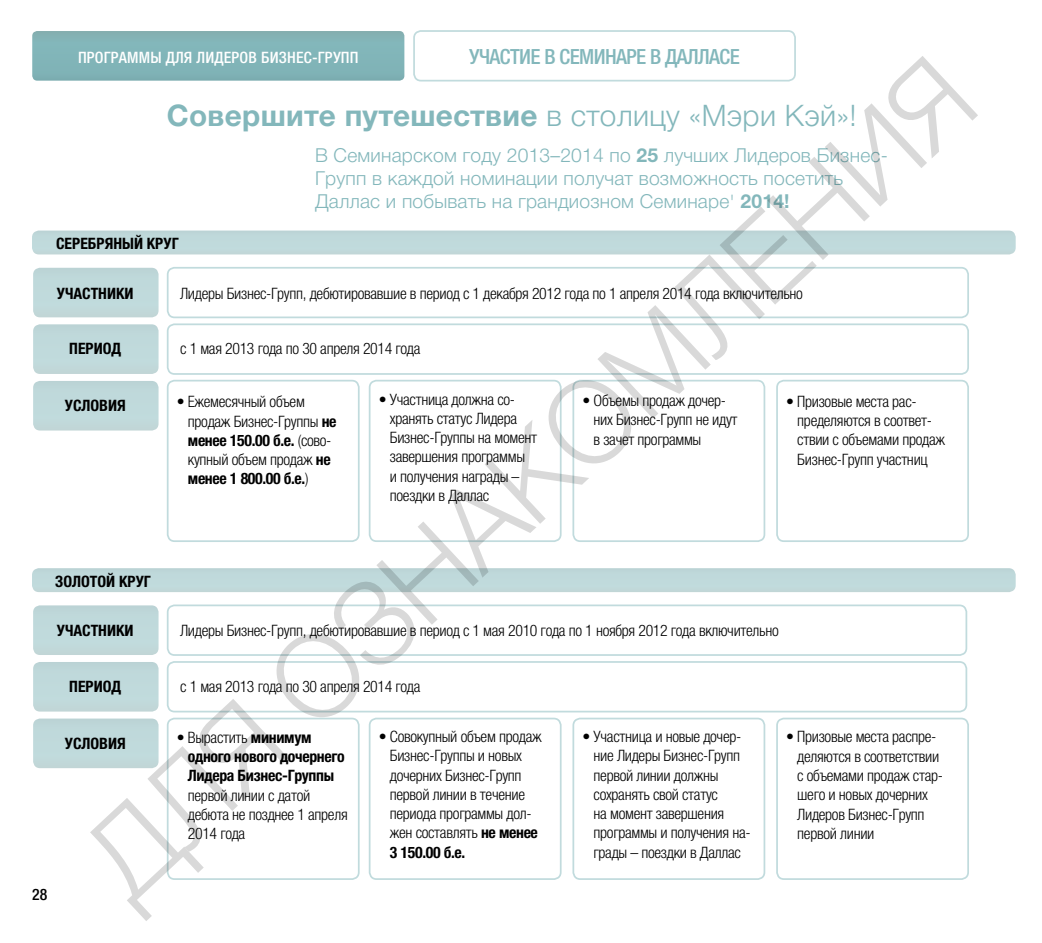
<style>
.page{position:relative;width:1042px;height:943px;background:#fff}
.page>*{position:absolute;margin:0;border:0;box-sizing:border-box;transform-origin:0 0}
.t1{font:300 114.27px "Helvetica Neue LTCYR";color:#000}
.t2{font:700 29.75px "Helvetica Neue LTCYR";letter-spacing:.01em;color:#83b7bb}
.t3{font:500 condensed 21px "Helvetica Neue LTCYR";letter-spacing:-.03em;color:#83b7bb}
.t4{font:300 19.25px/22.8px "Helvetica Neue LTCYR";letter-spacing:.01em;color:#83b7bb}
.t5{font:300 condensed 15.75px/19.2px "Helvetica Neue LTCYR";letter-spacing:-.02em;color:#000}
.t6{font:700 condensed 15.75px/19.2px "Helvetica Neue LTCYR";color:#000}
.t7{font:500 condensed 15.75px "Helvetica Neue LTCYR";letter-spacing:.01em;color:#fff}
.t8{font:500 condensed 15.75px "Helvetica Neue LTCYR";color:#000}
.s1{font-weight:300}
.s2{font-weight:700}
</style>
<div class="page">
<div style="left:413px;top:30px;width:383px;height:51px;border:2px solid #83b7bb;border-radius:7px"></div>
<svg style="left:32px;top:31px;width:372px;height:50px;background:#82b4b7"></svg>
<div style="left:32px;top:230px;width:983px;height:24px;background:#c0d9db;border-radius:7px"></div>
<div style="left:32px;top:568px;width:983px;height:24px;background:#c0d9db;border-radius:7px"></div>
<div style="left:33px;top:268px;width:126px;height:49px;background:#c0d9db;border-radius:7px"></div>
<div style="left:33px;top:605px;width:126px;height:50px;background:#c0d9db;border-radius:7px"></div>
<div style="left:167px;top:267px;width:802px;height:51px;border:2px solid #83b7bb;border-radius:7px"></div>
<div style="left:167px;top:604px;width:800px;height:52px;border:2px solid #83b7bb;border-radius:7px"></div>
<div style="left:167px;top:323px;width:802px;height:52px;border:2px solid #83b7bb;border-radius:7px"></div>
<div style="left:167px;top:661px;width:800px;height:51px;border:2px solid #83b7bb;border-radius:7px"></div>
<div style="left:33px;top:324px;width:126px;height:50px;background:#c0d9db;border-radius:7px"></div>
<div style="left:33px;top:662px;width:126px;height:49px;background:#c0d9db;border-radius:7px"></div>
<div style="left:33px;top:381px;width:126px;height:49px;background:#c0d9db;border-radius:7px"></div>
<div style="left:33px;top:718px;width:126px;height:50px;background:#c0d9db;border-radius:7px"></div>
<div style="left:167px;top:380px;width:193px;height:162px;border:2px solid #83b7bb;border-radius:7px"></div>
<div style="left:167px;top:717px;width:193px;height:163px;border:2px solid #83b7bb;border-radius:7px"></div>
<div style="left:369px;top:380px;width:192px;height:162px;border:2px solid #83b7bb;border-radius:7px"></div>
<div style="left:369px;top:717px;width:192px;height:163px;border:2px solid #83b7bb;border-radius:7px"></div>
<div style="left:572px;top:380px;width:193px;height:162px;border:2px solid #83b7bb;border-radius:7px"></div>
<div style="left:572px;top:717px;width:193px;height:163px;border:2px solid #83b7bb;border-radius:7px"></div>
<div style="left:776px;top:380px;width:193px;height:162px;border:2px solid #83b7bb;border-radius:7px"></div>
<div style="left:776px;top:717px;width:193px;height:163px;border:2px solid #83b7bb;border-radius:7px"></div>
<p class="t8" style="left:32px;top:885px;width:17px">28</p>
<p class="t7" style="left:78px;top:49px;width:282px">Программ ы для Лидеров Бизнес-Групп</p>
<h3 class="t3" style="left:469px;top:45px;width:272px">участие в Семинаре в Далласе</h3>
<h2 class="t2" style="left:167px;top:97px;width:691px">Совершите путешествие <span class="s1">в столицу «Мэри Кэй»!</span></h2>
<p class="t4" style="left:315px;top:144px;width:574px">В Семинарском году 2013–2014 по <span class="s2">25</span> лучших Лидеров Бизнес-<br>Групп в каждой номинации получат возможность посетить<br>Даллас и побывать на грандиозном Семинаре' <span class="s2">2014!</span></p>
<p class="t6" style="left:56px;top:234px;width:124px">Серебряный Круг</p>
<h1 class="t1" style="left:60px;top:830px;width:1168px;rotate:-43deg">ДЛЯ ОЗНАКОМЛЕНИЯ</h1>
<p class="t5" style="left:180px;top:284px;width:624px">Лидеры Бизнес-Групп, дебютировавшие в период с 1 декабря 2012 года по 1 апреля 2014 года включительно</p>
<p class="t6" style="left:57px;top:284px;width:78px">Участники</p>
<p class="t6" style="left:69px;top:339px;width:53px">период</p>
<p class="t5" style="left:180px;top:339px;width:242px">с 1 мая 2013 года по 30 апреля 2014 года</p>
<p class="t5" style="left:390px;top:389px;width:149px;text-indent:-11px">• Участница должна со&shy;хранять статус Лидера<br>Бизнес-Группы на момент завершения программы<br>и получения награды – поездки в Даллас</p>
<p class="t5" style="left:593px;top:391px;width:145px;text-indent:-11px">• Объемы продаж дочер&shy;них Бизнес-Групп не идут в зачет программы</p>
<p class="t5" style="left:797px;top:392px;width:149px;text-indent:-11px">• Призовые места рас&shy;пределяются в соответ&shy;ствии с объемами продаж<br>Бизнес-Групп участниц</p>
<p class="t5" style="left:188px;top:392px;width:150px;text-indent:-11px">• Ежемесячный объем продаж Бизнес-Группы <span class="s2">не менее 150.00 б.е.</span> (сово&shy;купный объем продаж <span class="s2">не менее 1 800.00 б.е.</span>)</p>
<p class="t6" style="left:65px;top:396px;width:62px">условия</p>
<p class="t6" style="left:55px;top:571px;width:97px">Золотой Круг</p>
<p class="t5" style="left:180px;top:621px;width:600px">Лидеры Бизнес-Групп, дебютировавшие в период с 1 мая 2010 года по 1 ноября 2012 года включительно</p>
<p class="t6" style="left:57px;top:621px;width:78px">Участники</p>
<p class="t6" style="left:69px;top:677px;width:53px">период</p>
<p class="t5" style="left:180px;top:677px;width:242px">с 1 мая 2013 года по 30 апреля 2014 года</p>
<p class="t5" style="left:390px;top:727px;width:153px;text-indent:-11px">• Совокупный объем продаж<br>Бизнес-Группы и новых дочерних Бизнес-Групп первой линии в течение периода программы дол&shy;жен составлять <span class="s2">не менее<br>3 150.00 б.е.</span></p>
<p class="t5" style="left:593px;top:727px;width:159px;text-indent:-11px">• Участница и новые дочер&shy;ние Лидеры Бизнес-Групп первой линии должны сохранять свой статус<br>на момент завершения программы и получения на&shy;грады – поездки в Даллас</p>
<p class="t5" style="left:797px;top:727px;width:147px;text-indent:-11px">• Призовые места распре&shy;деляются в соответствии с объемами продаж стар&shy;шего и новых дочерних<br>Лидеров Бизнес-Групп первой линии</p>
<p class="t6" style="left:188px;top:728px;width:158px;text-indent:-11px"><span class="s1">• Вырастить</span> минимум одного нового дочернего<br>Лидера Бизнес-Группы</p>
<p class="t5" style="left:188px;top:785px;width:161px">первой линии с датой дебюта не позднее 1 апреля<br>2014 года</p>
<p class="t6" style="left:65px;top:733px;width:62px">условия</p>
</div>
